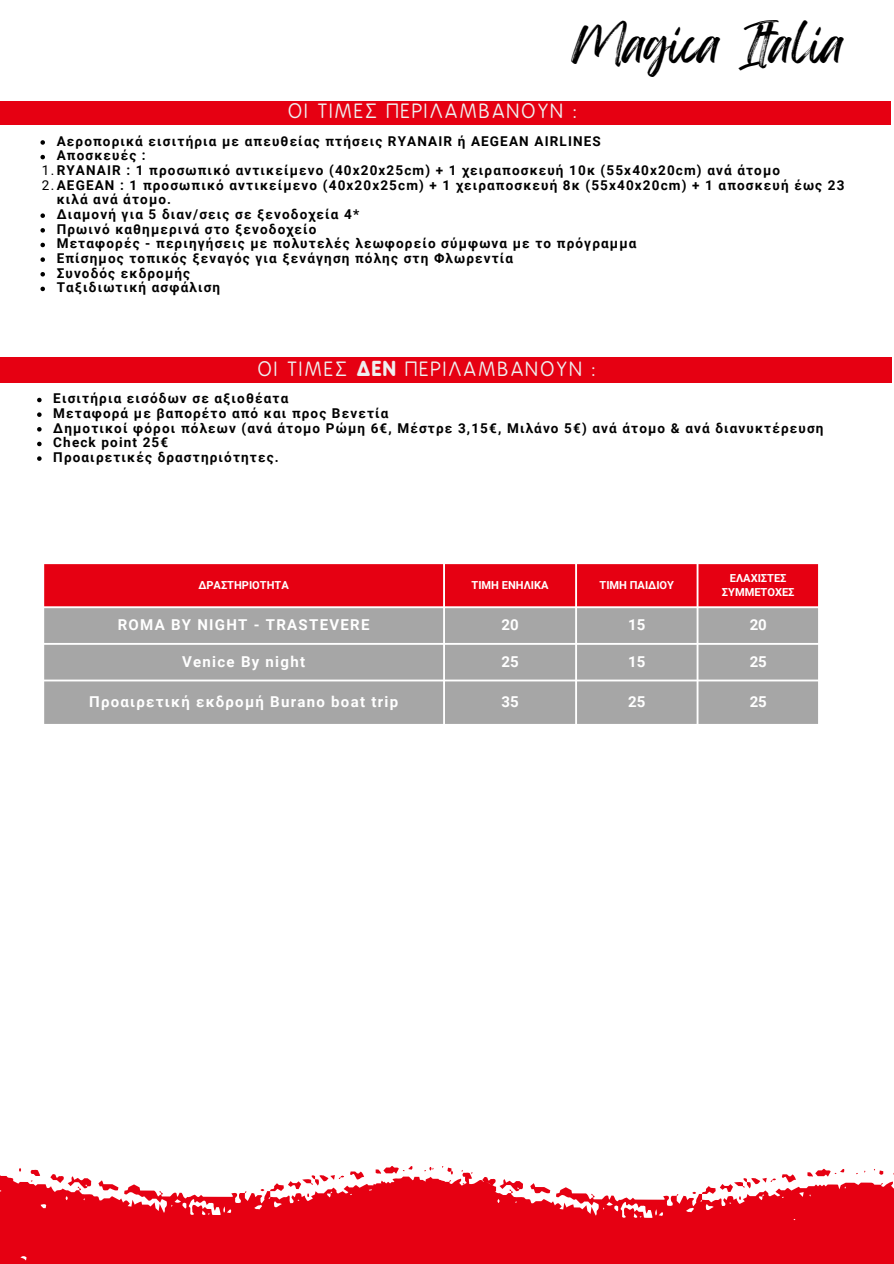
<style>
.page{position:relative;width:894px;height:1264px;background:#fff}
.page>*{position:absolute;margin:0;border:0;box-sizing:border-box;transform-origin:0 0}
.t1{font:45px "Feeling Passionate";color:#000}
.t2{font:19.5px "B Preplay";letter-spacing:.085em;color:#efefef}
.t3{font:700 15px "Roboto";letter-spacing:.085em;color:#fff}
.t4{font:700 13.5px/14.7px "Roboto";letter-spacing:.085em;color:#000}
.t5{font:700 11.1px/14.7px "Roboto";color:#fff;text-align:center}
.s1{font-weight:400}
.s2{font-weight:700}
</style>
<div class="page">
<div style="left:0;top:101px;width:890px;height:24px;background:#e60012"></div>
<div style="left:0;top:357px;width:890px;height:25px;background:#e60012"></div>
<svg style="left:40px;top:140px;width:5px;height:5px"></svg>
<svg style="left:40px;top:155px;width:5px;height:4px"></svg>
<svg style="left:40px;top:213px;width:5px;height:5px"></svg>
<svg style="left:40px;top:228px;width:5px;height:4px"></svg>
<svg style="left:40px;top:243px;width:5px;height:4px"></svg>
<svg style="left:40px;top:257px;width:5px;height:5px"></svg>
<svg style="left:40px;top:272px;width:5px;height:4px"></svg>
<svg style="left:40px;top:287px;width:5px;height:4px"></svg>
<svg style="left:37px;top:398px;width:5px;height:4px"></svg>
<svg style="left:37px;top:412px;width:5px;height:5px"></svg>
<svg style="left:37px;top:427px;width:5px;height:4px"></svg>
<svg style="left:37px;top:441px;width:5px;height:5px"></svg>
<svg style="left:37px;top:456px;width:5px;height:5px"></svg>
<svg style="left:0;top:1173px;width:473px;height:90px;fill:#e60012"></svg>
<svg style="left:98px;top:1180px;width:20px;height:10px"></svg>
<svg style="left:350px;top:1171px;width:14px;height:5px"></svg>
<svg style="left:260px;top:1188px;width:4px;height:3px"></svg>
<svg style="left:375px;top:1166px;width:38px;height:8px"></svg>
<svg style="left:30px;top:1169px;width:10px;height:12px"></svg>
<svg style="left:270px;top:1174px;width:74px;height:22px"></svg>
<svg style="left:50px;top:1173px;width:42px;height:17px"></svg>
<svg style="left:159px;top:1190px;width:4px;height:4px"></svg>
<svg style="left:309px;top:1176px;width:584px;height:87px;background:#e92232"></svg>
<svg style="left:530px;top:1183px;width:20px;height:10px"></svg>
<svg style="left:781px;top:1174px;width:14px;height:8px"></svg>
<svg style="left:380px;top:1180px;width:7px;height:6px"></svg>
<svg style="left:313px;top:1212px;width:15px;height:11px"></svg>
<svg style="left:424px;top:1167px;width:9px;height:4px"></svg>
<svg style="left:301px;top:1234px;width:19px;height:20px"></svg>
<svg style="left:442px;top:1166px;width:11px;height:16px"></svg>
<svg style="left:874px;top:1169px;width:9px;height:6px"></svg>
<svg style="left:807px;top:1168px;width:37px;height:9px"></svg>
<svg style="left:461px;top:1170px;width:11px;height:14px"></svg>
<svg style="left:692px;top:1177px;width:83px;height:22px"></svg>
<svg style="left:482px;top:1176px;width:41px;height:17px"></svg>
<svg style="left:590px;top:1193px;width:4px;height:4px"></svg>
<div style="left:44px;top:564px;width:773px;height:42px;background:#e60012"></div>
<div style="left:44px;top:608px;width:773px;height:116px;background:#a6a6a6"></div>
<p class="t1" style="left:571px;top:8px;width:275px">Magica Italia</p>
<p class="t2" style="left:289px;top:100px;width:291px">ΟΙ ΤΙΜΕΣ ΠΕΡΙΛΑΜΒΑΝΟΥΝ :</p>
<p class="t4" style="left:57px;top:134px;width:545px">Αεροπορικά εισιτήρια με απευθείας πτήσεις RYANAIR ή AEGEAN AIRLINES</p>
<p class="t4" style="left:57px;top:148px;width:91px">Αποσκευές :</p>
<p class="t4" style="left:42px;top:163px;width:739px"><span class="s1">1.</span>RYANAIR : 1 προσωπικό αντικείμενο (40x20x25cm) + 1 χειραποσκευή 10κ (55x40x20cm) ανά άτομο</p>
<p class="t4" style="left:57px;top:178px;width:789px;text-indent:-15px"><span class="s1">2.</span>AEGEAN : 1 προσωπικό αντικείμενο (40x20x25cm) + 1 χειραποσκευή 8κ (55x40x20cm) + 1 αποσκευή έως 23 κιλά ανά άτομο.</p>
<p class="t4" style="left:57px;top:207px;width:304px">Διαμονή για 5 διαν/σεις σε ξενοδοχεία 4*</p>
<p class="t4" style="left:57px;top:222px;width:261px">Πρωινό καθημερινά στο ξενοδοχείο</p>
<p class="t4" style="left:57px;top:236px;width:581px">Μεταφορές - περιηγήσεις με πολυτελές λεωφορείο σύμφωνα με το πρόγραμμα</p>
<p class="t4" style="left:57px;top:251px;width:458px">Επίσημος τοπικός ξεναγός για ξενάγηση πόλης στη Φλωρεντία</p>
<p class="t4" style="left:57px;top:266px;width:135px">Συνοδός εκδρομής</p>
<p class="t4" style="left:57px;top:280px;width:165px">Ταξιδιωτική ασφάλιση</p>
<p class="t2" style="left:258px;top:358px;width:340px">ΟΙ ΤΙΜΕΣ <span class="s2">ΔΕΝ</span> ΠΕΡΙΛΑΜΒΑΝΟΥΝ :</p>
<p class="t4" style="left:53px;top:391px;width:236px">Εισιτήρια εισόδων σε αξιοθέατα</p>
<p class="t4" style="left:53px;top:406px;width:336px">Μεταφορά με βαπορέτο από και προς Βενετία</p>
<p class="t4" style="left:53px;top:421px;width:771px">Δημοτικοί φόροι πόλεων (ανά άτομο Ρώμη 6€, Μέστρε 3,15€, Μιλάνο 5€) ανά άτομο &amp; ανά διανυκτέρευση</p>
<p class="t4" style="left:53px;top:435px;width:116px">Check point 25€</p>
<p class="t4" style="left:53px;top:450px;width:227px">Προαιρετικές δραστηριότητες.</p>
<p class="t5" style="left:198px;top:578px;width:92px">ΔΡΑΣΤΗΡΙΟΤΗΤΑ</p>
<p class="t5" style="left:471px;top:578px;width:78px">ΤΙΜΗ ΕΝΗΛΙΚΑ</p>
<p class="t5" style="left:599px;top:578px;width:76px">ΤΙΜΗ ΠΑΙΔΙΟΥ</p>
<p class="t5" style="left:721px;top:570px;width:74px">ΕΛΑΧΙΣΤΕΣ<br>ΣΥΜΜΕΤΟΧΕΣ</p>
<p class="t3" style="left:118px;top:616px;width:253px">ROMA BY NIGHT - TRASTEVERE</p>
<p class="t3" style="left:501px;top:616px;width:19px">20</p>
<p class="t3" style="left:628px;top:616px;width:19px">15</p>
<p class="t3" style="left:749px;top:616px;width:19px">20</p>
<p class="t3" style="left:182px;top:653px;width:124px">Venice By night</p>
<p class="t3" style="left:501px;top:653px;width:19px">25</p>
<p class="t3" style="left:628px;top:653px;width:19px">15</p>
<p class="t3" style="left:749px;top:653px;width:19px">25</p>
<p class="t3" style="left:89px;top:693px;width:310px">Προαιρετική εκδρομή Burano boat trip</p>
<p class="t3" style="left:501px;top:693px;width:19px">35</p>
<p class="t3" style="left:628px;top:693px;width:19px">25</p>
<p class="t3" style="left:749px;top:693px;width:19px">25</p>
</div>
